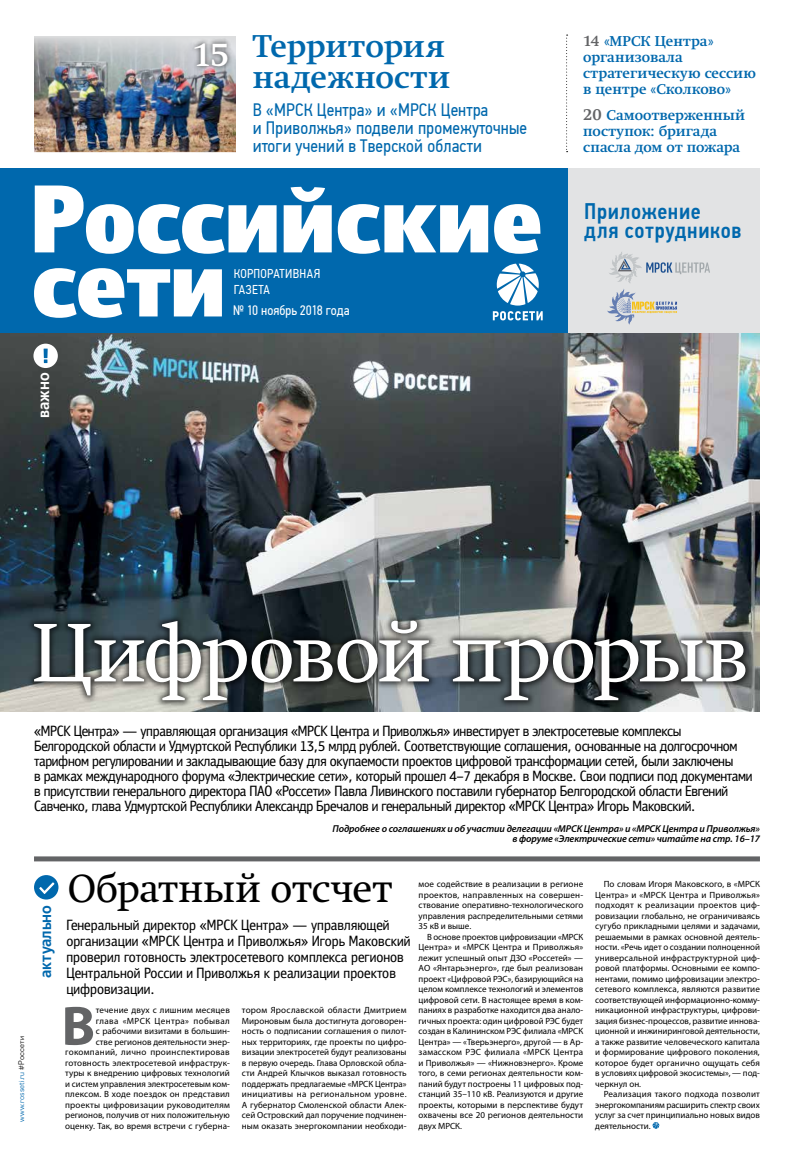
<style>
.page{position:relative;width:794px;height:1163px;background:#fff}
.page>*{position:absolute;margin:0;border:0;box-sizing:border-box;transform-origin:0 0}
.t1{font:82px "Swift C";letter-spacing:-.025em;color:#fff}
.t2{font:700 55.7px "Myriad Pro";color:#636466}
.t3{font:39px "Swift C";letter-spacing:.005em;color:#000}
.t4{font:700 33px "Swift C";color:#fff}
.t5{font:700 30.9px/30.9px "Swift C";letter-spacing:.01em;color:#0068ad}
.t6{font:500 22.5px/19px "PF Din Text Cond Pro";letter-spacing:.025em;color:#0068ad}
.t7{font:18px/18px "PF Din Text Cond Pro";letter-spacing:.01em;color:#0068ad}
.t8{font:16px "Free Set Demi C";letter-spacing:-.015em;color:#0068ad;scale:.9 1}
.t9{font:16px "Free Set Demi C";letter-spacing:-.005em;color:#fff;scale:.9 1}
.t10{font:700 14px/16px "Swift C";letter-spacing:.005em;color:#0068ad}
.t11{font:13.8px "PF Din Text Cond Pro";color:#fff}
.t12{font:12.8px/15.5px "PF Din Text Cond Pro";letter-spacing:.02em;color:#fff}
.t13{font:italic 600 10px/10.5px "Myriad Pro";letter-spacing:-.01em;color:#000;text-align:right}
.t14{font:9px/10.5px "Myriad Pro";letter-spacing:.005em;color:#000;text-align:justify}
.t15{font:8px "Figgins Sans";letter-spacing:.015em;color:#0068ad}
.s1{font-size:15px;color:#636466}
.s2{font-size:16px;color:#636466}
.s3{color:#000}
</style>
<div class="page">
<img style="left:0;top:333px;width:760px;height:378px">
<div style="left:414px;top:169px;width:346px;height:164px;background:#e2e3e4"></div>
<div style="left:0;top:169px;width:567px;height:164px;background:#0068ad"></div>
<svg style="left:34px;top:268px;width:188px;height:50px"></svg>
<svg style="left:497px;top:263px;width:42px;height:42px"></svg>
<svg style="left:493px;top:311px;width:50px;height:9px"></svg>
<svg style="left:35px;top:185px;width:505px;height:69px"></svg>
<svg style="left:607px;top:252px;width:103px;height:72px"></svg>
<svg style="left:566px;top:35px;width:1px;height:117px"></svg>
<img style="left:34px;top:37px;width:201px;height:115px">
<div style="left:189px;top:38px;width:44px;height:34px;background:#000;opacity:.75"></div>
<div style="left:26px;top:613px;width:727px;height:95px;background:#000;opacity:.7"></div>
<div style="left:34px;top:856px;width:726px;height:5px;background:#636466"></div>
<svg style="left:652px;top:1122px;width:7px;height:6px"></svg>
<div style="left:34px;top:874px;width:24px;height:25px;background:#0068ad;border-radius:50%"></div>
<svg style="left:39px;top:882px;width:15px;height:11px"></svg>
<div style="left:33px;top:343px;width:25px;height:25px;background:#fff;border-radius:50%"></div>
<svg style="left:44px;top:348px;width:4px;height:15px"></svg>
<h3 class="t9" style="left:35px;top:418px;width:52px;rotate:-90deg">важно</h3>
<h3 class="t4" style="left:193px;top:35px;width:38px">15</h3>
<h3 class="t5" style="left:253px;top:31px;width:199px">Территория надежности</h3>
<h3 class="t7" style="left:253px;top:101px;width:276px">В «МРСК Центра» и «МРСК Центра<br>и Приволжья» подвели промежуточные итоги учений в Тверской области</h3>
<h3 class="t12" style="left:234px;top:266px;width:88px">КОРПОРАТИВНАЯ<br>ГАЗЕТА</h3>
<h3 class="t11" style="left:233px;top:302px;width:118px">№ 10 ноябрь 2018 года</h3>
<h3 class="t10" style="left:583px;top:33px;width:174px"><span class="s1">14</span> «МРСК Центра» организовала стратегическую сессию в центре «Сколково»</h3>
<h3 class="t10" style="left:583px;top:107px;width:163px"><span class="s2">20</span> Самоотверженный поступок: бригада спасла дом от пожара</h3>
<h3 class="t6" style="left:584px;top:202px;width:159px">Приложение<br>для сотрудников</h3>
<h1 class="t1" style="left:32px;top:605px;width:718px">Цифровой прорыв</h1>
<p class="t15" style="left:17px;top:1121px;width:87px;rotate:-90deg">www.rosseti.ru <span class="s3">#Россети</span></p>
<h3 class="t8" style="left:36px;top:977px;width:82px;rotate:-90deg">актуально</h3>
<p class="t13" style="left:332px;top:822px;width:429px">Подробнее о соглашениях и об участии делегации «МРСК Центра» и «МРСК Центра и Приволжья» в форуме «Электрические сети» читайте на стр. 16–17</p>
<h3 class="t3" style="left:68px;top:865px;width:326px">Обратный отсчет</h3>
<p class="t14" style="left:595px;top:878px;width:166px;text-indent:9px">По словам Игоря Маковского, в «МРСК Центра» и «МРСК Центра и Приволжья» подходят к реализации проектов циф&shy;ровизации глобально, не ограничиваясь сугубо прикладными целями и задачами, решаемыми в рамках основной деятель&shy;ности. «Речь идет о создании полноценной универсальной инфраструктурной циф&shy;ровой платформы. Основными ее компо&shy;нентами, помимо цифровизации электро&shy;сетевого комплекса, являются развитие соответствующей информационно-комму&shy;никационной инфраструктуры, цифрови&shy;зация бизнес-процессов, развитие иннова&shy;ционной и инжиниринговой деятельности, а также развитие человеческого капитала и формирование цифрового поколения, которое будет органично ощущать себя в условиях цифровой экосистемы», — под&shy;черкнул он.</p>
<p class="t14" style="left:595px;top:1088px;width:166px;text-indent:9px">Реализация такого подхода позволит энергокомпаниям расширить спектр своих услуг за счет принципиально новых видов деятельности.</p>
<p class="t14" style="left:418px;top:878px;width:166px">мое содействие в реализации в регионе проектов, направленных на совершен&shy;ствование оперативно-технологического управления распределительными сетями 35 кВ и выше.</p>
<p class="t14" style="left:418px;top:931px;width:166px;text-indent:9px">В основе проектов цифровизации «МРСК Центра» и «МРСК Центра и Приволжья» лежит успешный опыт ДЗО «Россетей» — АО «Янтарьэнерго», где был реализован проект «Цифровой РЭС», базирующийся на целом комплексе технологий и элементов цифровой сети. В настоящее время в ком&shy;паниях в разработке находится два анало&shy;гичных проекта: один цифровой РЭС будет создан в Калининском РЭС филиала «МРСК Центра» — «Тверьэнерго», другой — в Ар&shy;замасском РЭС филиала «МРСК Центра и Приволжья» — «Нижновэнерго». Кроме того, в семи регионах деятельности ком&shy;паний будут построены 11 цифровых под&shy;станций 35–110 кВ. Реализуются и другие проекты, которыми в перспективе будут охвачены все 20 регионов деятельности двух МРСК.</p>
<p class="t14" style="left:65px;top:1004px;width:166px;text-align:right">течение двух с лишним месяцев<br>глава «МРСК Центра» побывал<br>с рабочими визитами в большин-<br>стве регионов деятельности энер&shy;гокомпаний, лично проинспектировав готовность электросетевой инфраструк&shy;туры к внедрению цифровых технологий и систем управления электросетевым ком&shy;плексом. В ходе поездок он представил проекты цифровизации руководителям регионов, получив от них положительную оценку. Так, во время встречи с губерна-</p>
<p class="t14" style="left:242px;top:1004px;width:166px">тором Ярославской области Дмитрием Мироновым была достигнута договорен&shy;ность о подписании соглашения о пилот&shy;ных территориях, где проекты по цифро&shy;визации электросетей будут реализованы в первую очередь. Глава Орловской обла&shy;сти Андрей Клычков выказал готовность поддержать предлагаемые «МРСК Центра» инициативы на региональном уровне.<br>А губернатор Смоленской области Алек&shy;сей Островский дал поручение подчинен&shy;ным оказать энергокомпании необходи-</p>
<h2 class="t2" style="left:62px;top:989px;width:35px">В</h2>
</div>
